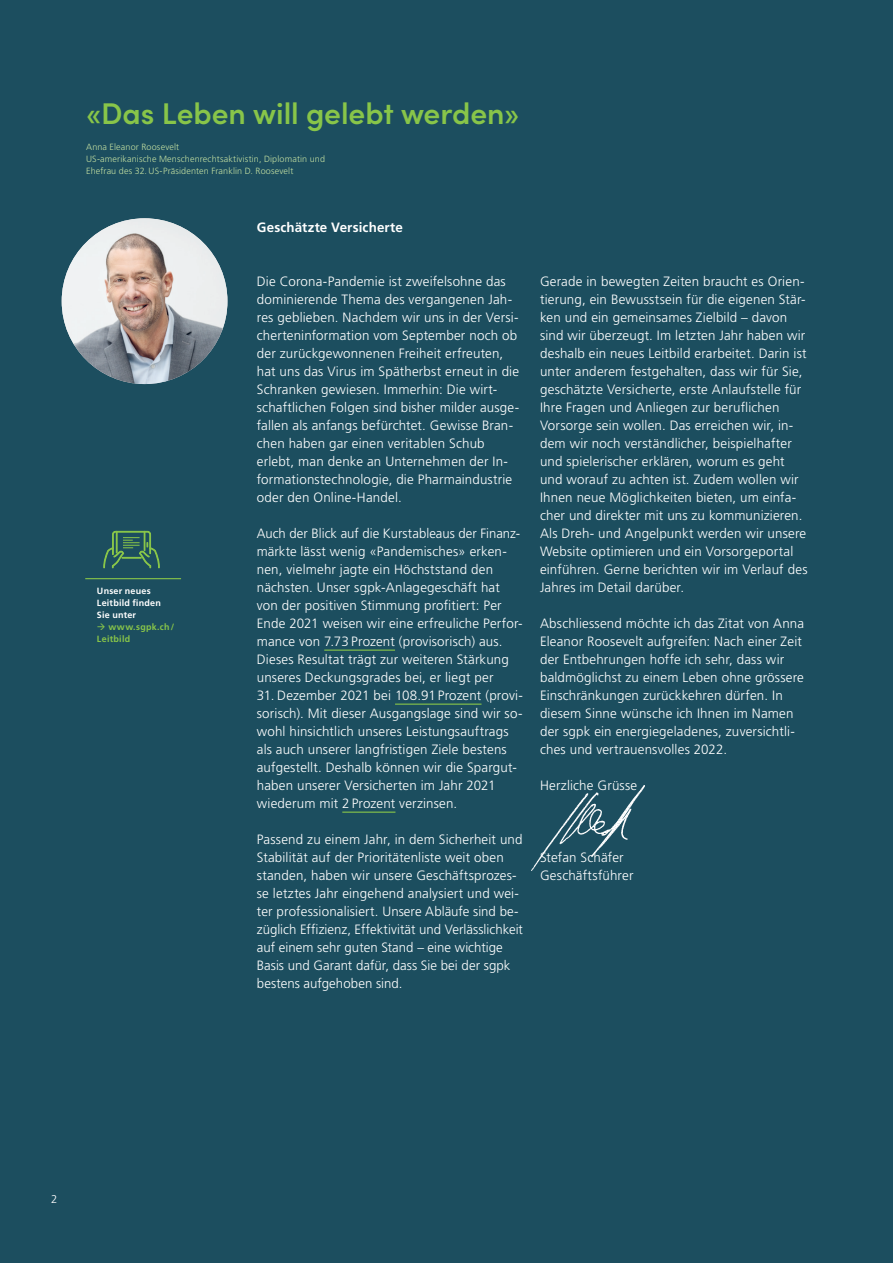
<style>
.page{position:relative;width:893px;height:1263px;background:#1c4e5f}
.page>*{position:absolute;margin:0;border:0;box-sizing:border-box;transform-origin:0 0}
.t1{font:600 30px "Sofia Pro";letter-spacing:-.005em;color:#88c549}
.t2{font:300 13.5px/18px "Frutiger LT Pro";letter-spacing:.01em;color:#fff}
.t3{font:700 13.5px "Frutiger LT Pro";letter-spacing:.01em;color:#fff}
.t4{font:300 11.25px "Frutiger LT Pro";color:#fff}
.t5{font:300 9px/12px "Frutiger LT Pro";letter-spacing:.015em;color:#c1dea1}
.t6{font:700 9px/12px "Frutiger LT Pro";letter-spacing:.025em;color:#fff}
.t7{font:700 9px/12px "Frutiger LT Pro";letter-spacing:.035em;color:#88c549}
</style>
<div class="page">
<hr style="left:324px;top:649px;width:71px;height:2px;background:#88c549">
<hr style="left:395px;top:703px;width:86px;height:2px;background:#88c549">
<hr style="left:342px;top:811px;width:53px;height:2px;background:#88c549">
<hr style="left:85px;top:578px;width:96px;height:1px;background:#88c549">
<img style="left:62px;top:218px;width:165px;height:166px;border-radius:83px">
<img style="left:531px;top:785px;width:114px;height:85px">
<svg style="left:103px;top:531px;width:57px;height:37px"></svg>
<h1 class="t1" style="left:86px;top:91px;width:435px">«Das Leben will gelebt werden»</h1>
<p class="t5" style="left:86px;top:141px;width:240px">Anna Eleanor Roosevelt<br>US-amerikanische Menschenrechtsaktivistin, Diplomatin und<br>Ehefrau des 32.US-Präsidenten Franklin D. Roosevelt</p>
<p class="t6" style="left:97px;top:584px;width:65px">Unser neues<br>Leitbild finden<br>Sie unter</p>
<p class="t7" style="left:97px;top:620px;width:79px">→ www.sgpk.ch/<br>Leitbild</p>
<p class="t3" style="left:257px;top:220px;width:148px">Geschätzte Versicherte</p>
<p class="t2" style="left:257px;top:273px;width:264px">Die Corona-Pandemie ist zweifelsohne das dominierende Thema des vergangenen Jah&shy;res geblieben. Nachdem wir uns in der Versi&shy;cherteninformation vom September noch ob der zurückgewonnenen Freiheit erfreuten, hat uns das Virus im Spätherbst erneut in die Schranken gewiesen. Immerhin: Die wirt&shy;schaftlichen Folgen sind bisher milder ausge&shy;fallen als anfangs befürchtet. Gewisse Bran&shy;chen haben gar einen veritablen Schub erlebt, man denke an Unternehmen der In&shy;formationstechnologie, die Pharmaindustrie oder den Online-Handel.</p>
<p class="t2" style="left:257px;top:525px;width:267px">Auch der Blick auf die Kurstableaus der Finanz&shy;märkte lässt wenig «Pandemisches» erken&shy;nen, vielmehr jagte ein Höchststand den nächsten. Unser sgpk-Anlagegeschäft hat von der positiven Stimmung profitiert: Per Ende 2021 weisen wir eine erfreuliche Perfor&shy;mance von 7.73 Prozent (provisorisch) aus.<br>Dieses Resultat trägt zur weiteren Stärkung unseres Deckungsgrades bei, er liegt per</p>
<p class="t2" style="left:257px;top:687px;width:268px">31. Dezember 2021 bei 108.91 Prozent (provi&shy;sorisch). Mit dieser Ausgangslage sind wir so&shy;wohl hinsichtlich unseres Leistungsauftrags als auch unserer langfristigen Ziele bestens aufgestellt. Deshalb können wir die Spargut&shy;haben unserer Versicherten im Jahr 2021 wiederum mit 2 Prozent verzinsen.</p>
<p class="t2" style="left:257px;top:831px;width:268px">Passend zu einem Jahr, in dem Sicherheit und Stabilität auf der Prioritätenliste weit oben standen, haben wir unsere Geschäftsprozes&shy;se letztes Jahr eingehend analysiert und wei&shy;ter professionalisiert. Unsere Abläufe sind be&shy;züglich Effizienz, Effektivität und Verlässlichkeit auf einem sehr guten Stand – eine wichtige Basis und Garant dafür, dass Sie bei der sgpk bestens aufgehoben sind.</p>
<p class="t2" style="left:540px;top:273px;width:269px">Gerade in bewegten Zeiten braucht es Orien&shy;tierung, ein Bewusstsein für die eigenen Stär&shy;ken und ein gemeinsames Zielbild – davon sind wir überzeugt. Im letzten Jahr haben wir deshalb ein neues Leitbild erarbeitet. Darin ist unter anderem festgehalten, dass wir für Sie, geschätzte Versicherte, erste Anlaufstelle für Ihre Fragen und Anliegen zur beruflichen Vorsorge sein wollen. Das erreichen wir, in&shy;dem wir noch verständlicher, beispielhafter und spielerischer erklären, worum es geht und worauf zu achten ist. Zudem wollen wir Ihnen neue Möglichkeiten bieten, um einfa&shy;cher und direkter mit uns zu kommunizieren.<br>Als Dreh- und Angelpunkt werden wir unsere Website optimieren und ein Vorsorgeportal einführen. Gerne berichten wir im Verlauf des Jahres im Detail darüber.</p>
<p class="t2" style="left:540px;top:615px;width:266px">Abschliessend möchte ich das Zitat von Anna Eleanor Roosevelt aufgreifen: Nach einer Zeit der Entbehrungen hoffe ich sehr, dass wir baldmöglichst zu einem Leben ohne grössere Einschränkungen zurückkehren dürfen. In diesem Sinne wünsche ich Ihnen im Namen der sgpk ein energiegeladenes, zuversichtli&shy;ches und vertrauensvolles 2022.</p>
<p class="t2" style="left:540px;top:777px;width:99px">Herzliche Grüsse</p>
<p class="t2" style="left:540px;top:849px;width:95px">Stefan Schäfer<br>Geschäftsführer</p>
<p class="t4" style="left:51px;top:1193px;width:8px">2</p>
</div>
